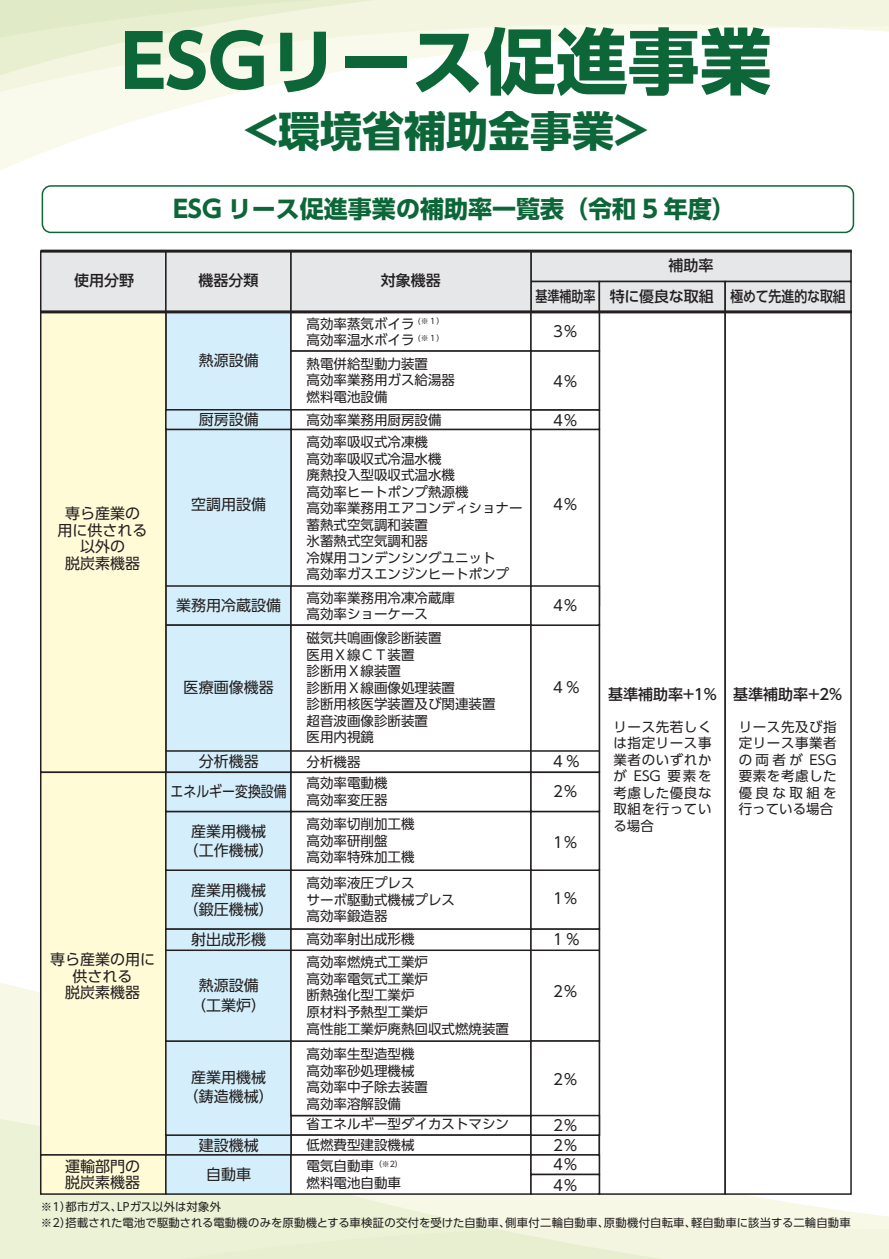
<style>
.page{position:relative;width:889px;height:1259px;background:#fff}
.page>*{position:absolute;margin:0;border:0;box-sizing:border-box;transform-origin:0 0}
.t1{font:700 72px "UD Shin Go Pr 6 N";color:#0c6638}
.t2{font:700 42px "UD Shin Go Pr 6 N";color:#0c6638}
.t3{font:700 24px "UD Shin Go Pr 6 N";color:#0c6638}
.t4{font:15px/16.5px "UD Shin Go Pr 6 N";color:#231f20;text-align:center}
.t5{font:500 15px "UD Shin Go Pr 6 N";color:#231f20}
.t6{font:500 15px "UD Shin Go Pr 6 N";color:#231f20;scale:.8 1}
.t7{font:15px "UD Shin Go Pr 6 N";color:#231f20;scale:.86 1}
.t8{font:13.5px/16.5px "UD Shin Go Pr 6 N";color:#231f20}
.t9{font:11.4px/16.5px "UD Shin Go Pr 6 N";letter-spacing:.01em;color:#231f20}
</style>
<div class="page">
<svg style="left:0;top:947px;width:889px;height:312px"></svg>
<svg style="left:0;top:72px;width:334px;height:98px"></svg>
<svg style="left:0;top:0;width:889px;height:72px"></svg>
<div style="left:42px;top:185px;width:812px;height:48px;border:2px solid #0c6638;border-radius:9px"></div>
<div style="left:530px;top:250px;width:321px;height:32px;background:#e6e7e9"></div>
<div style="left:290px;top:1114px;width:242px;height:22px;background:#fff"></div>
<div style="left:290px;top:1134px;width:242px;height:21px;background:#fff;border:2px solid #231f20"></div>
<div style="left:530px;top:281px;width:70px;height:32px;background:#e6e7e9;border:2px solid #231f20"></div>
<div style="left:530px;top:1134px;width:70px;height:21px;background:#fff"></div>
<div style="left:598px;top:281px;width:128px;height:32px;background:#e6e7e9;border:2px solid #231f20"></div>
<div style="left:724px;top:281px;width:127px;height:32px;background:#e6e7e9;border:2px solid #231f20"></div>
<div style="left:165px;top:1134px;width:127px;height:21px;background:#d4effb"></div>
<div style="left:598px;top:311px;width:128px;height:883px;background:#fff"></div>
<div style="left:724px;top:311px;width:127px;height:883px;background:#fff;border:2px solid #231f20"></div>
<div style="left:165px;top:311px;width:127px;height:99px;background:#d4effb"></div>
<div style="left:290px;top:311px;width:242px;height:41px;background:#fff"></div>
<div style="left:290px;top:350px;width:242px;height:60px;background:#fff;border:2px solid #231f20"></div>
<div style="left:165px;top:428px;width:127px;height:178px;background:#d4effb;border:2px solid #231f20"></div>
<div style="left:530px;top:428px;width:70px;height:178px;background:#fff;border:2px solid #231f20"></div>
<div style="left:165px;top:585px;width:127px;height:41px;background:#d4effb;border:2px solid #231f20"></div>
<div style="left:290px;top:585px;width:242px;height:41px;background:#fff;border:2px solid #231f20"></div>
<div style="left:165px;top:624px;width:127px;height:149px;background:#d4effb;border:2px solid #231f20"></div>
<div style="left:290px;top:624px;width:242px;height:149px;background:#fff;border:2px solid #231f20"></div>
<div style="left:530px;top:624px;width:70px;height:149px;background:#fff;border:2px solid #231f20"></div>
<div style="left:530px;top:585px;width:70px;height:41px;background:#fff;border:2px solid #231f20"></div>
<div style="left:530px;top:311px;width:70px;height:41px;background:#fff;border:2px solid #231f20"></div>
<div style="left:40px;top:311px;width:127px;height:462px;background:#fffbd6;border:2px solid #231f20"></div>
<div style="left:40px;top:771px;width:127px;height:384px;background:#fffbd6;border:2px solid #231f20"></div>
<div style="left:40px;top:1154px;width:127px;height:40px;background:#fffbd6;border:2px solid #231f20"></div>
<div style="left:165px;top:1154px;width:127px;height:40px;background:#d4effb;border:2px solid #231f20"></div>
<div style="left:290px;top:1154px;width:242px;height:40px;background:#fff;border:2px solid #231f20"></div>
<div style="left:165px;top:1040px;width:127px;height:96px;background:#d4effb;border:2px solid #231f20"></div>
<div style="left:290px;top:1040px;width:242px;height:76px;background:#fff;border:2px solid #231f20"></div>
<div style="left:165px;top:928px;width:127px;height:113px;background:#d4effb;border:2px solid #231f20"></div>
<div style="left:290px;top:928px;width:242px;height:113px;background:#fff;border:2px solid #231f20"></div>
<div style="left:530px;top:928px;width:70px;height:113px;background:#fff;border:2px solid #231f20"></div>
<div style="left:165px;top:869px;width:127px;height:60px;background:#d4effb;border:2px solid #231f20"></div>
<div style="left:290px;top:869px;width:242px;height:60px;background:#fff;border:2px solid #231f20"></div>
<div style="left:530px;top:869px;width:70px;height:60px;background:#fff;border:2px solid #231f20"></div>
<div style="left:165px;top:810px;width:127px;height:61px;background:#d4effb;border:2px solid #231f20"></div>
<div style="left:290px;top:810px;width:242px;height:61px;background:#fff;border:2px solid #231f20"></div>
<div style="left:530px;top:810px;width:70px;height:61px;background:#fff;border:2px solid #231f20"></div>
<div style="left:165px;top:771px;width:127px;height:41px;background:#d4effb;border:2px solid #231f20"></div>
<hr style="left:166px;top:949px;width:433px;height:2px;background:#231f20">
<div style="left:290px;top:771px;width:242px;height:41px;background:#fff;border:2px solid #231f20"></div>
<div style="left:530px;top:771px;width:70px;height:41px;background:#fff;border:2px solid #231f20"></div>
<div style="left:40px;top:250px;width:127px;height:63px;background:#e6e7e9;border:2px solid #231f20"></div>
<div style="left:165px;top:250px;width:127px;height:63px;background:#e6e7e9;border:2px solid #231f20"></div>
<div style="left:290px;top:250px;width:242px;height:63px;background:#e6e7e9;border:2px solid #231f20"></div>
<div style="left:530px;top:1040px;width:70px;height:96px;background:#fff;border:2px solid #231f20"></div>
<div style="left:530px;top:1154px;width:70px;height:21px;background:#fff;border:2px solid #231f20"></div>
<div style="left:530px;top:1173px;width:70px;height:21px;background:#fff;border:2px solid #231f20"></div>
<hr style="left:166px;top:750px;width:433px;height:1px;background:#231f20">
<div style="left:290px;top:409px;width:242px;height:21px;background:#fff;border:2px solid #231f20"></div>
<div style="left:530px;top:409px;width:70px;height:21px;background:#fff;border:2px solid #231f20"></div>
<div style="left:165px;top:409px;width:127px;height:21px;background:#d4effb;border:2px solid #231f20"></div>
<div style="left:530px;top:350px;width:70px;height:60px;background:#fff;border:2px solid #231f20"></div>
<div style="left:530px;top:1114px;width:70px;height:22px;background:#fff;border:2px solid #231f20"></div>
<hr style="left:41px;top:310px;width:810px;height:3px;background:#231f20">
<hr style="left:41px;top:250px;width:810px;height:3px;background:#231f20">
<h1 class="t1" style="left:121px;top:3px;width:652px">ESGリース促進事業</h1>
<h2 class="t2" style="left:244px;top:96px;width:406px">&lt;環境省補助金事業&gt;</h2>
<h3 class="t3" style="left:173px;top:189px;width:564px">ESG リース促進事業の補助率一覧表（令和 5 年度）</h3>
<p class="t5" style="left:74px;top:268px;width:61px">使用分野</p>
<p class="t5" style="left:198px;top:268px;width:61px">機器分類</p>
<p class="t5" style="left:381px;top:268px;width:61px">対象機器</p>
<p class="t4" style="left:199px;top:352px;width:61px">熱源設備</p>
<p class="t4" style="left:199px;top:410px;width:61px">厨房設備</p>
<p class="t4" style="left:58px;top:505px;width:91px">専ら産業の用に供される以外の<br>脱炭素機器</p>
<p class="t4" style="left:191px;top:496px;width:76px">空調用設備</p>
<p class="t4" style="left:176px;top:596px;width:106px">業務用冷蔵設備</p>
<p class="t4" style="left:184px;top:678px;width:91px">医療画像機器</p>
<p class="t4" style="left:50px;top:951px;width:106px">専ら産業の用に供される<br>脱炭素機器</p>
<p class="t4" style="left:199px;top:753px;width:61px">分析機器</p>
<p class="t7" style="left:171px;top:779px;width:136px">エネルギー変換設備</p>
<p class="t4" style="left:184px;top:821px;width:91px;line-height:19px">産業用機械（工作機械）</p>
<p class="t4" style="left:184px;top:880px;width:91px;line-height:19px">産業用機械（鍛圧機械）</p>
<p class="t4" style="left:191px;top:930px;width:76px">射出成形機</p>
<p class="t4" style="left:191px;top:976px;width:76px;line-height:19px">熱源設備（工業炉）</p>
<p class="t4" style="left:65px;top:1157px;width:76px;text-align:left">運輸部門の脱炭素機器</p>
<p class="t4" style="left:184px;top:1067px;width:91px;line-height:19px">産業用機械（鋳造機械）</p>
<p class="t4" style="left:199px;top:1130px;width:61px;line-height:29.4px">建設機械自動車</p>
<p class="t8" style="left:306px;top:315px;width:139px">高効率蒸気ボイラ <sup>(※１）</sup>高効率温水ボイラ <sup>(※１）</sup></p>
<p class="t8" style="left:306px;top:355px;width:150px">熱電併給型動力装置<br>高効率業務用ガス給湯器燃料電池設備</p>
<p class="t8" style="left:306px;top:408px;width:136px;line-height:22.5px">高効率業務用厨房設備高効率吸収式冷凍機</p>
<p class="t8" style="left:306px;top:450px;width:217px">高効率吸収式冷温水機<br>廃熱投入型吸収式温水機<br>高効率ヒートポンプ熱源機<br>高効率業務用エアコンディショナー蓄熱式空気調和装置<br>氷蓄熱式空気調和器<br>冷媒用コンデンシングユニット<br>高効率ガスエンジンヒートポンプ</p>
<p class="t8" style="left:306px;top:589px;width:150px">高効率業務用冷凍冷蔵庫高効率ショーケース</p>
<p class="t8" style="left:306px;top:629px;width:190px">磁気共鳴画像診断装置<br>医用Ｘ線ＣＴ装置<br>診断用Ｘ線装置<br>診断用Ｘ線画像処理装置<br>診断用核医学装置及び関連装置超音波画像診断装置<br>医用内視鏡</p>
<p class="t8" style="left:306px;top:753px;width:55px">分析機器</p>
<p class="t8" style="left:306px;top:774px;width:82px">高効率電動機高効率変圧器</p>
<p class="t8" style="left:306px;top:815px;width:109px">高効率切削加工機高効率研削盤<br>高効率特殊加工機</p>
<p class="t8" style="left:306px;top:874px;width:150px">高効率液圧プレス<br>サーボ駆動式機械プレス高効率鍛造器</p>
<p class="t8" style="left:306px;top:953px;width:204px">高効率燃焼式工業炉<br>高効率電気式工業炉<br>断熱強化型工業炉<br>原材料予熱型工業炉<br>高性能工業炉廃熱回収式燃焼装置</p>
<p class="t8" style="left:306px;top:1045px;width:123px">高効率生型造型機高効率砂処理機械高効率中子除去装置高効率溶解設備</p>
<p class="t8" style="left:306px;top:1113px;width:204px;line-height:21px">省エネルギー型ダイカストマシン低燃費型建設機械<br>電気自動車<sup>（※2）</sup></p>
<p class="t8" style="left:306px;top:1174px;width:96px">燃料電池自動車</p>
<p class="t8" style="left:306px;top:930px;width:109px">高効率射出成形機</p>
<p class="t5" style="left:668px;top:253px;width:46px">補助率</p>
<p class="t6" style="left:535px;top:284px;width:389px">基準補助率 特に優良な取組 極めて先進的な取組</p>
<p class="t4" style="left:553px;top:323px;width:26px">3％</p>
<p class="t4" style="left:553px;top:372px;width:26px">4％</p>
<p class="t4" style="left:553px;top:411px;width:26px">4％</p>
<p class="t4" style="left:553px;top:495px;width:26px">4％</p>
<p class="t4" style="left:553px;top:596px;width:26px">4％</p>
<p class="t4" style="left:550px;top:678px;width:31px">４％</p>
<p class="t4" style="left:550px;top:752px;width:31px">４％</p>
<p class="t4" style="left:553px;top:782px;width:26px">2％</p>
<p class="t4" style="left:553px;top:834px;width:26px">1％</p>
<p class="t4" style="left:553px;top:889px;width:26px">1％</p>
<p class="t4" style="left:550px;top:931px;width:31px">１％</p>
<p class="t4" style="left:553px;top:983px;width:26px">2％</p>
<p class="t5" style="left:608px;top:682px;width:111px">基準補助率＋１％</p>
<p class="t8" style="left:613px;top:718px;width:100px;text-align:justify">リース先若しくは指定リース事業者のいずれかが ESG 要素を考慮した優良な取組を行っている場合</p>
<p class="t5" style="left:733px;top:682px;width:111px">基準補助率＋２％</p>
<p class="t8" style="left:738px;top:718px;width:100px;text-align:justify">リース先及び指定リース事業者の両者が ESG要素を考慮した優良な取組を行っている場合</p>
<p class="t4" style="left:553px;top:1070px;width:26px">2％</p>
<p class="t4" style="left:553px;top:1115px;width:26px;line-height:19.6px;text-align:left">2％<br>2％</p>
<p class="t4" style="left:553px;top:1154px;width:26px;line-height:20.1px;text-align:left">4％<br>4％</p>
<p class="t9" style="left:41px;top:1197px;width:811px">※1）都市ガス、LPガス以外は対象外<br>※2）搭載された電池で駆動される電動機のみを原動機とする車検証の交付を受けた自動車、側車付二輪自動車、原動機付自転車、軽自動車に該当する二輪自動車</p>
</div>
